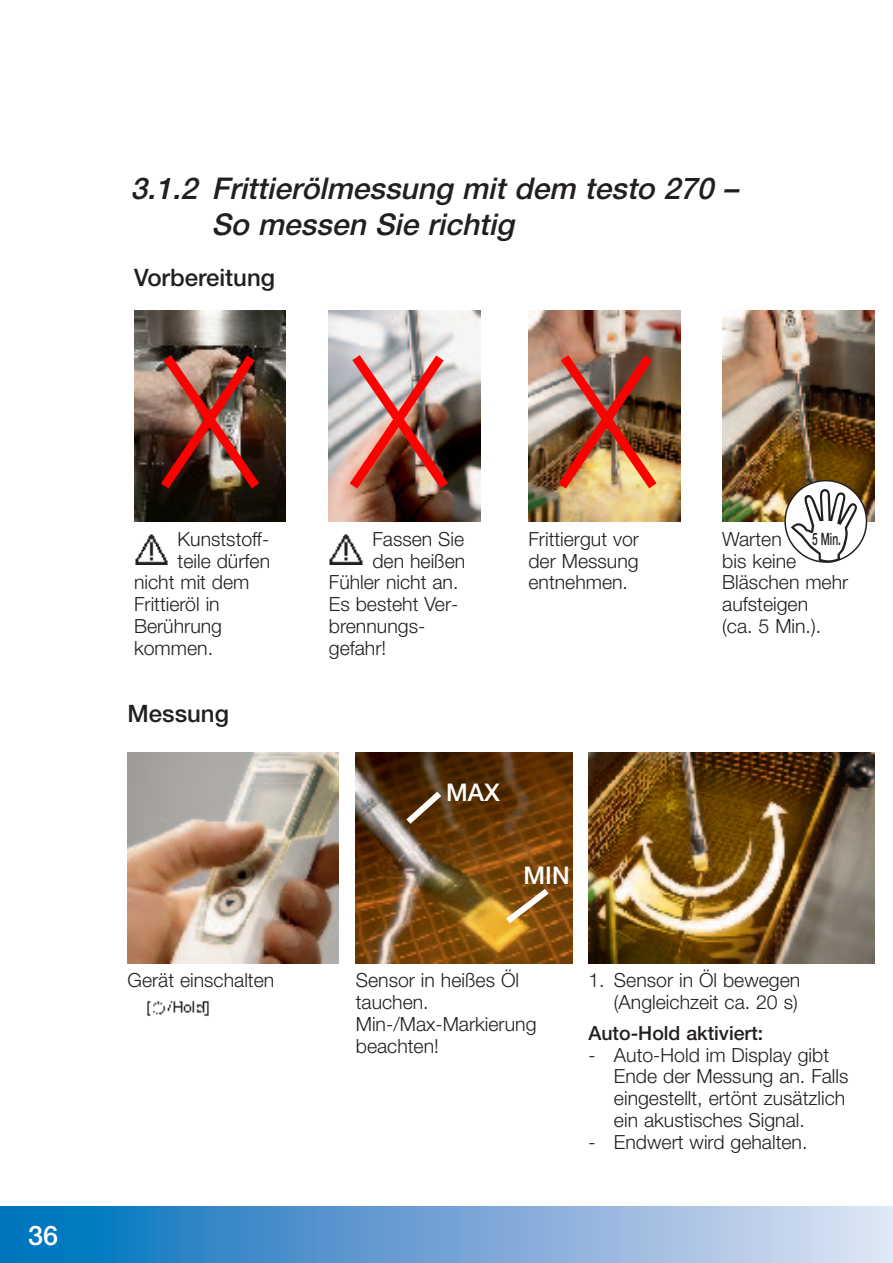
<style>
.page{position:relative;width:893px;height:1263px;background:#fff}
.page>*{position:absolute;margin:0;border:0;box-sizing:border-box;transform-origin:0 0}
.t1{font:italic 500 30px/36px "Helvetica Neue LT Com";color:#231f20}
.t2{font:500 27px "Helvetica Neue LT Com";color:#fff}
.t3{font:500 24.3px "Helvetica Neue LT Com";color:#fff}
.t4{font:500 24px "Helvetica Neue LT Com";color:#231f20}
.t5{font:300 19.5px/21.9px "Helvetica Neue LT Com";color:#231f20}
.t6{font:500 19.5px "Helvetica Neue LT Com";color:#231f20}
.t7{font:500 17.1px "Helvetica Neue LT Com";color:#231f20;scale:.6 1}
</style>
<div class="page">
<img style="left:0;top:310px;width:893px;height:953px">
<svg style="left:789px;top:488px;width:70px;height:76px"></svg>
<h1 class="t1" style="left:211px;top:170px;width:535px;text-indent:-81px">3.1.2 Frittierölmessung mit dem testo 270 –<br>So messen Sie richtig</h1>
<p class="t4" style="left:134px;top:263px;width:142px">Vorbereitung</p>
<h2 class="t2" style="left:28px;top:1219px;width:32px">36</h2>
<p class="t5" style="left:178px;top:527px;width:93px">Kunststoff-</p>
<p class="t5" style="left:178px;top:549px;width:94px">teile dürfen</p>
<p class="t5" style="left:134px;top:571px;width:117px">nicht mit dem</p>
<p class="t5" style="left:134px;top:593px;width:87px">Frittieröl in</p>
<p class="t5" style="left:134px;top:615px;width:90px">Berührung</p>
<p class="t5" style="left:134px;top:637px;width:81px">kommen.</p>
<p class="t4" style="left:128px;top:699px;width:103px">Messung</p>
<p class="t5" style="left:372px;top:527px;width:94px">Fassen Sie den heißen</p>
<p class="t5" style="left:329px;top:593px;width:131px">Es besteht Ver&shy;brennungs&shy;gefahr!</p>
<p class="t5" style="left:329px;top:571px;width:131px">Fühler nicht an.</p>
<p class="t5" style="left:528px;top:527px;width:112px">Frittiergut vor</p>
<p class="t7" style="left:812px;top:529px;width:50px">5 Min.</p>
<p class="t5" style="left:528px;top:549px;width:112px">der Messung entnehmen.</p>
<p class="t5" style="left:722px;top:527px;width:128px">Warten<br>bis keine<br>Bläschen mehr aufsteigen<br>(ca. 5 Min.).</p>
<p class="t3" style="left:446px;top:777px;width:55px">MAX</p>
<p class="t3" style="left:524px;top:860px;width:48px">MIN</p>
<p class="t5" style="left:128px;top:969px;width:148px">Gerät einschalten</p>
<p class="t5" style="left:356px;top:969px;width:182px">Sensor in heißes Öl tauchen.<br>Min-/Max-Markierung beachten!</p>
<p class="t5" style="left:588px;top:969px;width:213px;text-align:right">1. Sensor in Öl bewegen (Angleichzeit ca. 20 s)</p>
<p class="t6" style="left:588px;top:1021px;width:176px">Auto-Hold aktiviert:</p>
<p class="t5" style="left:614px;top:1043px;width:236px;text-indent:-26px">- Auto-Hold im Display gibt<br>Ende der Messung an. Falls eingestellt, ertönt zusätzlich ein akustisches Signal.</p>
<p class="t5" style="left:588px;top:1131px;width:220px">- Endwert wird gehalten.</p>
</div>
